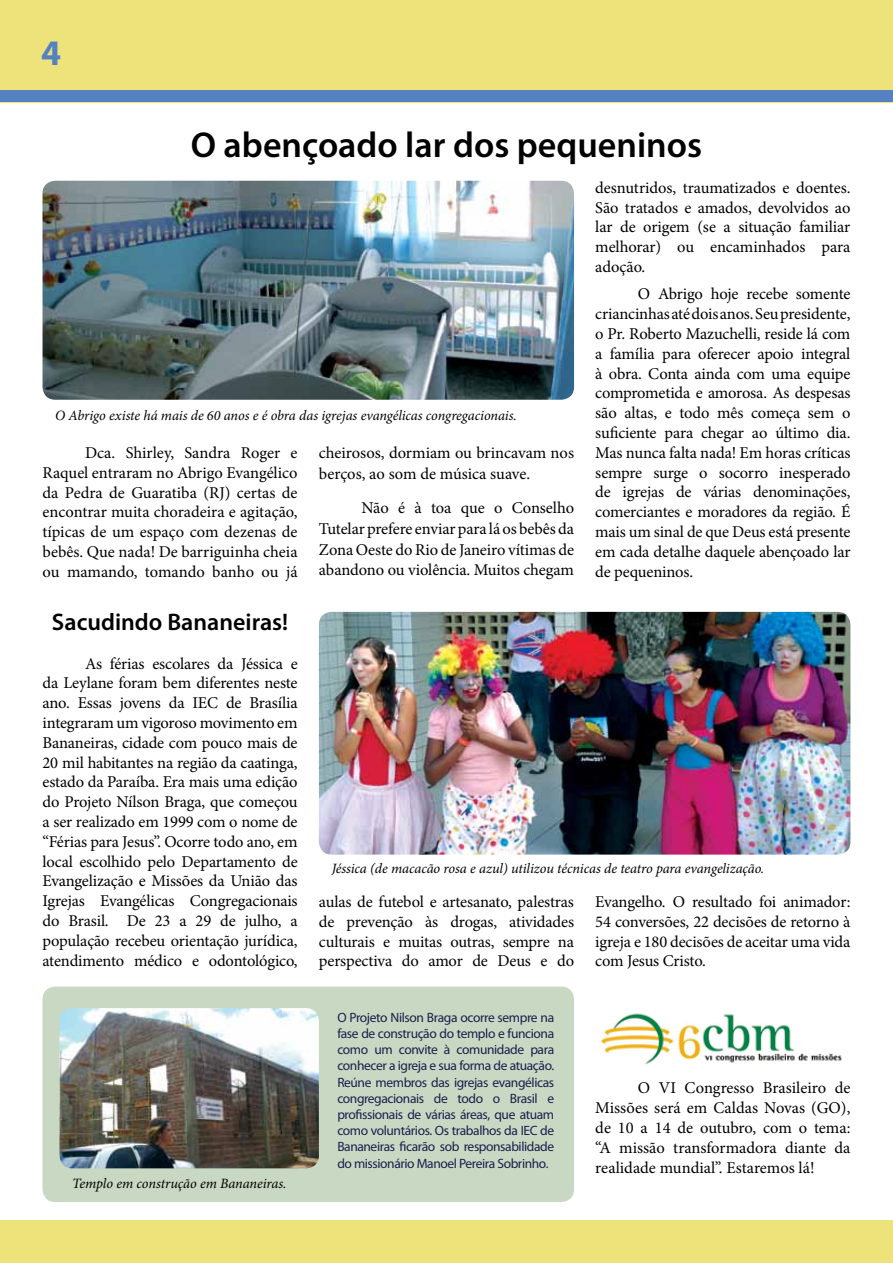
<style>
.page{position:relative;width:893px;height:1263px;background:#fff}
.page>*{position:absolute;margin:0;border:0;box-sizing:border-box;transform-origin:0 0}
.t1{font:600 36px "Myriad Pro";color:#000}
.t2{font:700 36px "Myriad Pro";color:#5481c1}
.t3{font:600 24px "Myriad Pro";color:#000}
.t4{font:16.5px/19.8px "Minion Pro";letter-spacing:-.01em;color:#000;text-align:justify}
.t5{font:italic 14.25px "Minion Pro";letter-spacing:-.005em;color:#000}
.t6{font:13.5px/16.2px "Myriad Pro";letter-spacing:-.03em;color:#1a1f4d;text-align:justify}
</style>
<div class="page">
<div style="left:0;top:0;width:893px;height:103px;background:#eee37b"></div>
<div style="left:0;top:1220px;width:893px;height:43px;background:#eee37b"></div>
<div style="left:43px;top:986px;width:531px;height:216px;background:#c9d8c2;border-radius:13px"></div>
<img style="left:600px;top:1013px;width:242px;height:51px">
<div style="left:0;top:90px;width:893px;height:12px;background:#5481c1"></div>
<img style="left:43px;top:181px;width:531px;height:219px">
<img style="left:319px;top:612px;width:531px;height:242px">
<img style="left:60px;top:1008px;width:259px;height:160px">
<h1 class="t2" style="left:41px;top:30px;width:21px">4</h1>
<h1 class="t1" style="left:191px;top:122px;width:513px">O abençoado lar dos pequeninos</h1>
<p class="t5" style="left:55px;top:405px;width:463px">O Abrigo existe há mais de 60 anos e é obra das igrejas evangélicas congregacionais.</p>
<p class="t4" style="left:43px;top:443px;width:257px;text-indent:43px">Dca. Shirley, Sandra Roger e Raquel entraram no Abrigo Evangélico da Pedra de Guaratiba (RJ) certas de encontrar muita choradeira e agitação, típicas de um espaço com dezenas de bebês. Que nada! De barriguinha cheia ou mamando, tomando banho ou já</p>
<p class="t4" style="left:319px;top:442px;width:257px;line-height:21px">cheirosos, dormiam ou brincavam nos berços, ao som de música suave.</p>
<p class="t4" style="left:319px;top:497px;width:257px;line-height:20.5px;text-indent:43px">Não é à toa que o Conselho Tutelar prefere enviar para lá os bebês da Zona Oeste do Rio de Janeiro vítimas de abandono ou violência. Muitos chegam</p>
<h2 class="t3" style="left:52px;top:606px;width:238px">Sacudindo Bananeiras!</h2>
<p class="t4" style="left:595px;top:178px;width:257px">desnutridos, traumatizados e doentes.<br>São tratados e amados, devolvidos ao lar de origem (se a situação familiar melhorar) ou encaminhados para adoção.</p>
<p class="t4" style="left:595px;top:284px;width:257px;text-indent:43px">O Abrigo hoje recebe somente criancinhas até dois anos. Seu presidente, o Pr. Roberto Mazuchelli, reside lá com a família para oferecer apoio integral à obra. Conta ainda com uma equipe comprometida e amorosa. As despesas são altas, e todo mês começa sem o suficiente para chegar ao último dia.<br>Mas nunca falta nada! Em horas críticas sempre surge o socorro inesperado de igrejas de várias denominações, comerciantes e moradores da região. É mais um sinal de que Deus está presente em cada detalhe daquele abençoado lar de pequeninos.</p>
<p class="t4" style="left:43px;top:653px;width:257px;text-indent:43px">As férias escolares da Jéssica e da Leylane foram bem diferentes neste ano. Essas jovens da IEC de Brasília integraram um vigoroso movimento em Bananeiras, cidade com pouco mais de 20 mil habitantes na região da caatinga, estado da Paraíba. Era mais uma edição do Projeto Nílson Braga, que começou a ser realizado em 1999 com o nome de “Férias para Jesus”. Ocorre todo ano, em local escolhido pelo Departamento de Evangelização e Missões da União das Igrejas Evangélicas Congregacionais do Brasil. De 23 a 29 de julho, a população recebeu orientação jurídica, atendimento médico e odontológico,</p>
<p class="t5" style="left:72px;top:1174px;width:216px">Templo em construção em Bananeiras.</p>
<p class="t5" style="left:332px;top:858px;width:434px">Jéssica (de macacão rosa e azul) utilizou técnicas de teatro para evangelização.</p>
<p class="t4" style="left:319px;top:892px;width:257px">aulas de futebol e artesanato, palestras de prevenção às drogas, atividades culturais e muitas outras, sempre na perspectiva do amor de Deus e do</p>
<p class="t6" style="left:337px;top:1009px;width:218px">O Projeto Nilson Braga ocorre sempre na fase de construção do templo e funciona como um convite à comunidade para conhecer a igreja e sua forma de atuação.<br>Reúne membros das igrejas evangélicas congregacionais de todo o Brasil e profissionais de várias áreas, que atuam como voluntários. Os trabalhos da IEC de Bananeiras ficarão sob responsabilidade do missionário Manoel Pereira Sobrinho.</p>
<p class="t4" style="left:595px;top:892px;width:257px">Evangelho. O resultado foi animador:<br>54 conversões, 22 decisões de retorno à igreja e 180 decisões de aceitar uma vida com Jesus Cristo.</p>
<p class="t4" style="left:595px;top:1078px;width:257px;text-indent:43px">O VI Congresso Brasileiro de Missões será em Caldas Novas (GO), de 10 a 14 de outubro, com o tema: “A missão transformadora diante da realidade mundial”. Estaremos lá!</p>
</div>
